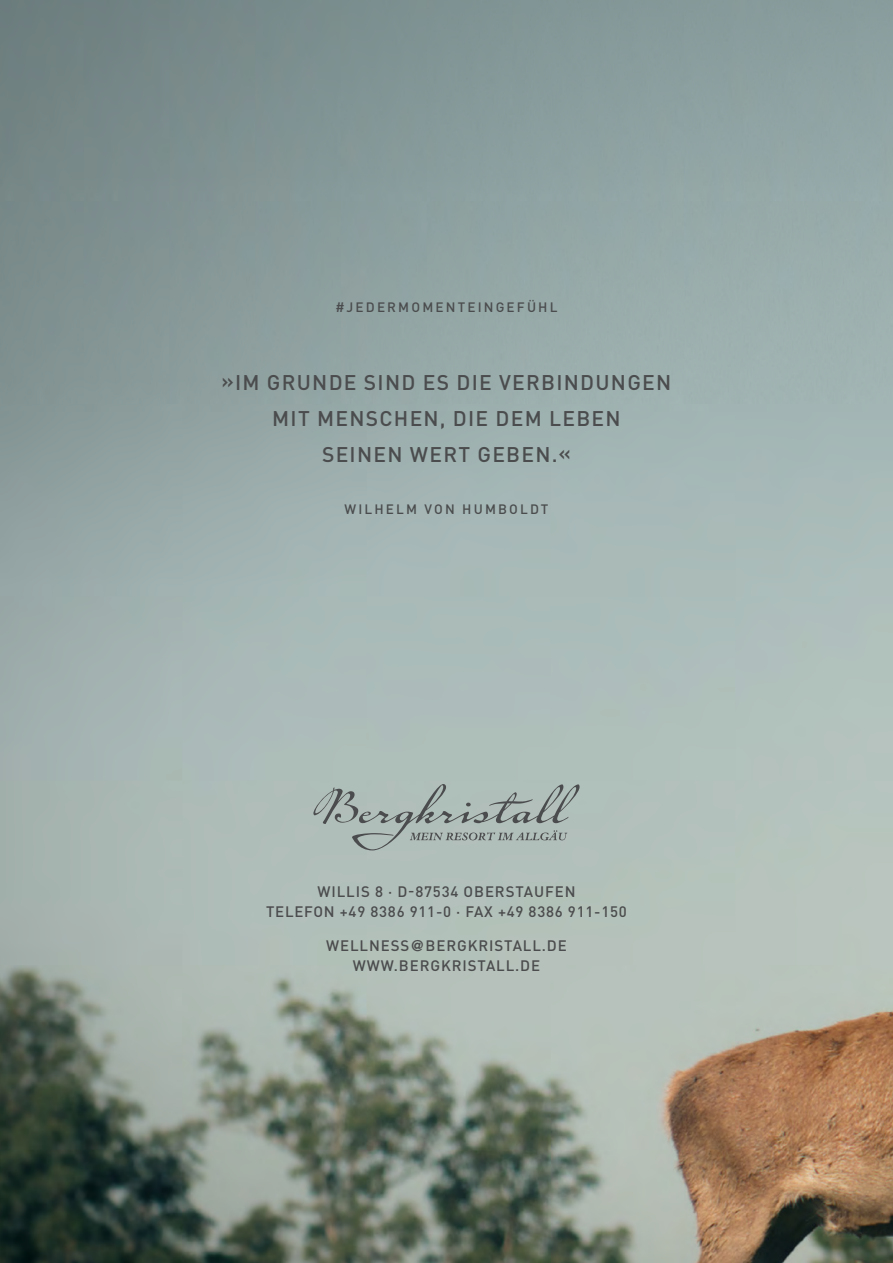
<style>
.page{position:relative;width:893px;height:1263px;background:#fff}
.page>*{position:absolute;margin:0;border:0;box-sizing:border-box;transform-origin:0 0}
.t1{font:500 21px/36px "DIN Pro";letter-spacing:.06em;color:#4b4c4d;text-align:center}
.t2{font:500 15px/19.5px "DIN Pro";letter-spacing:.06em;color:#4b4c4d;text-align:center}
.t3{font:500 13.5px "DIN Pro";letter-spacing:.16em;color:#4b4c4d}
.s1{font-family:"Helvetica LT Std";font-weight:700}
</style>
<div class="page">
<img style="left:0;top:403px;width:893px;height:860px">
<svg style="left:313px;top:784px;width:267px;height:66px"></svg>
<p class="t3" style="left:335px;top:298px;width:224px">#JEDERMOMENTEINGEFÜHL</p>
<h1 class="t1" style="left:221px;top:364px;width:451px">»IM GRUNDE SIND ES DIE VERBINDUNGEN<br>MIT MENSCHEN, DIE DEM LEBEN<br>SEINEN WERT GEBEN.«</h1>
<p class="t3" style="left:344px;top:500px;width:205px">WILHELM VON HUMBOLDT</p>
<p class="t2" style="left:266px;top:881px;width:362px">WILLIS 8 ⋅ D-87534 OBERSTAUFEN<br>TELEFON +49 8386 911-0 ⋅ FAX +49 8386 911-150</p>
<p class="t2" style="left:326px;top:935px;width:242px">WELLNESS<span class="s1">@</span>BERGKRISTALL.DE<br>WWW.BERGKRISTALL.DE</p>
</div>
